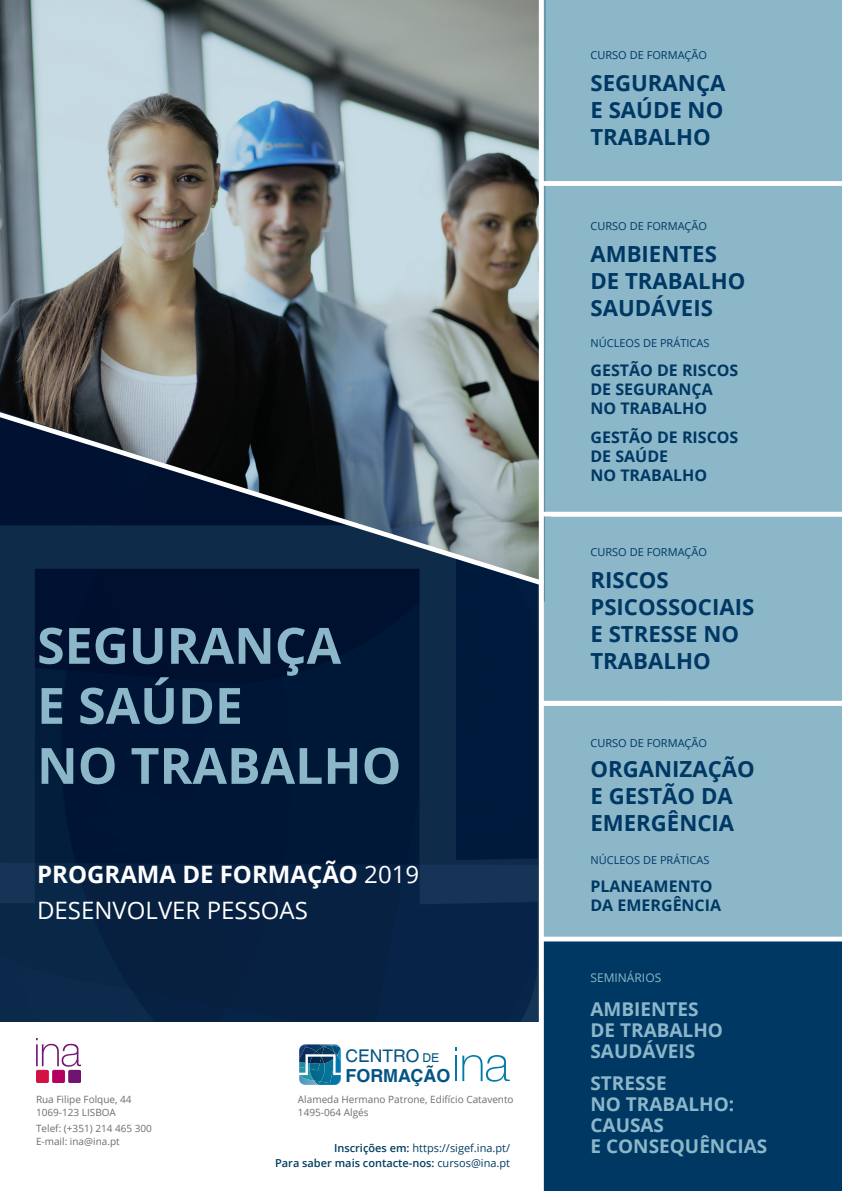
<style>
.page{position:relative;width:842px;height:1191px;background:#fff}
.page>*{position:absolute;margin:0;border:0;box-sizing:border-box;transform-origin:0 0}
.t1{font:700 50px/60px "Open Sans";color:#8cb7c9}
.t2{font:700 24px "Open Sans";color:#fff}
.t3{font:24px "Open Sans";color:#fff}
.t4{font:700 22.2px/27px "Open Sans";color:#003864}
.t5{font:700 19px/21px "Open Sans";color:#8cb7c9}
.t6{font:700 18px "Helvetica LT";color:#035483}
.t7{font:17.5px "Helvetica LT";color:#035483}
.t8{font:700 16px/19px "Open Sans";color:#003864}
.t9{font:12px "Open Sans";color:#8cb7c9}
.t10{font:11px "Open Sans";color:#003864}
.t11{font:600 11px "Open Sans";color:#033d60}
.t12{font:11px "Open Sans";color:#033d60}
.t13{font:10px/13px "Open Sans";color:#6c6d70}
.s1{font-weight:400}
.s2{font-size:12.1px}
.s3{font-weight:600}
</style>
<div class="page">
<div style="left:547px;top:0;width:295px;height:181px;background:#8cb7c9"></div>
<div style="left:547px;top:186px;width:295px;height:326px;background:#8cb7c9"></div>
<div style="left:544px;top:516px;width:298px;height:185px;background:#8cb7c9"></div>
<div style="left:544px;top:706px;width:298px;height:230px;background:#8cb7c9"></div>
<img style="left:0;top:0;width:547px;height:603px">
<svg style="left:0;top:589px;width:539px;height:433px;background:#041d3d"></svg>
<svg style="left:455px;top:1047px;width:55px;height:34px"></svg>
<svg style="left:299px;top:1044px;width:42px;height:40px;background:#387b9b"></svg>
<img style="left:36px;top:1038px;width:44px;height:44px">
<svg style="left:0;top:403px;width:549px;height:186px;background:#354658"></svg>
<div style="left:541px;top:941px;width:301px;height:250px;background:#003864"></div>
<div style="left:541px;top:181px;width:301px;height:5px;background:#fff"></div>
<div style="left:539px;top:0;width:5px;height:1191px;background:#fff"></div>
<p class="t1" style="left:37px;top:614px;width:306px">SEGURANÇA</p>
<p class="t1" style="left:37px;top:674px;width:366px">E SAÚDE<br>NO TRABALHO</p>
<p class="t2" style="left:37px;top:857px;width:384px">PROGRAMA DE FORMAÇÃO <span class="s1">2019</span></p>
<p class="t3" style="left:37px;top:894px;width:272px">DESENVOLVER PESSOAS</p>
<p class="t13" style="left:36px;top:1092px;width:97px">Rua Filipe Folque, 44</p>
<p class="t13" style="left:36px;top:1105px;width:81px">1069-123 LISBOA</p>
<p class="t13" style="left:36px;top:1121px;width:118px">Telef: (+351) 214 465 300</p>
<p class="t13" style="left:36px;top:1134px;width:85px">E-mail: ina@ina.pt</p>
<h3 class="t7" style="left:345px;top:1045px;width:95px">CENTRO <span class="s2">DE</span></h3>
<h3 class="t6" style="left:345px;top:1064px;width:107px">FORMAÇÃO</h3>
<p class="t13" style="left:298px;top:1092px;width:217px">Alameda Hermano Patrone, Edifício Catavento<br>1495-064 Algés</p>
<p class="t12" style="left:334px;top:1140px;width:178px"><span class="s3">Inscrições em:</span> https://sigef.ina.pt/</p>
<p class="t11" style="left:275px;top:1155px;width:236px">Para saber mais contacte-nos: <span class="s1">cursos@ina.pt</span></p>
<p class="t10" style="left:590px;top:48px;width:118px">CURSO DE FORMAÇÃO</p>
<p class="t4" style="left:590px;top:69px;width:136px">SEGURANÇA</p>
<p class="t4" style="left:590px;top:96px;width:134px">E SAÚDE NO<br>TRABALHO</p>
<p class="t10" style="left:590px;top:218px;width:118px">CURSO DE FORMAÇÃO</p>
<p class="t4" style="left:590px;top:240px;width:128px">AMBIENTES</p>
<p class="t4" style="left:590px;top:267px;width:156px">DE TRABALHO</p>
<p class="t4" style="left:590px;top:294px;width:124px">SAUDÁVEIS</p>
<p class="t10" style="left:590px;top:336px;width:121px">NÚCLEOS DE PRÁTICAS</p>
<p class="t8" style="left:590px;top:360px;width:149px">GESTÃO DE RISCOS<br>DE SEGURANÇA<br>NO TRABALHO</p>
<p class="t8" style="left:590px;top:427px;width:149px">GESTÃO DE RISCOS<br>DE SAÚDE<br>NO TRABALHO</p>
<p class="t10" style="left:590px;top:544px;width:118px">CURSO DE FORMAÇÃO</p>
<p class="t4" style="left:590px;top:566px;width:165px">RISCOS<br>PSICOSSOCIAIS<br>E STRESSE NO</p>
<p class="t4" style="left:590px;top:647px;width:122px">TRABALHO</p>
<p class="t10" style="left:590px;top:735px;width:118px">CURSO DE FORMAÇÃO</p>
<p class="t4" style="left:590px;top:755px;width:166px">ORGANIZAÇÃO<br>E GESTÃO DA<br>EMERGÊNCIA</p>
<p class="t10" style="left:590px;top:852px;width:121px">NÚCLEOS DE PRÁTICAS</p>
<p class="t8" style="left:590px;top:876px;width:132px">PLANEAMENTO<br>DA EMERGÊNCIA</p>
<p class="t9" style="left:590px;top:969px;width:72px">SEMINÁRIOS</p>
<p class="t5" style="left:590px;top:998px;width:134px">AMBIENTES<br>DE TRABALHO<br>SAUDÁVEIS</p>
<p class="t5" style="left:590px;top:1072px;width:178px">STRESSE<br>NO TRABALHO:<br>CAUSAS<br>E CONSEQUÊNCIAS</p>
</div>
